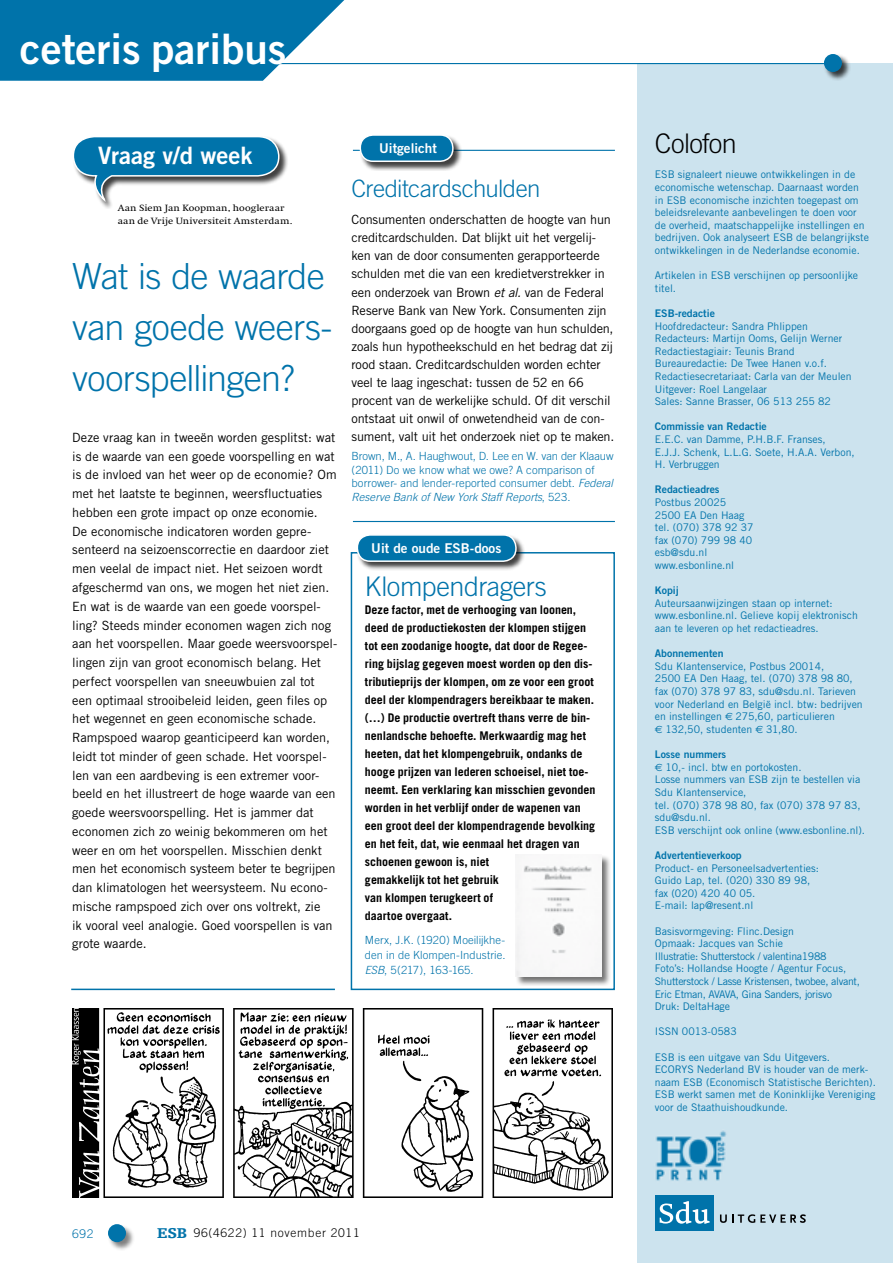
<style>
.page{position:relative;width:893px;height:1263px;background:#fff}
.page>*{position:absolute;margin:0;border:0;box-sizing:border-box;transform-origin:0 0}
.t1{font:42px "Trade Gothic Bold Two";color:#fff}
.t2{font:300 36px/51px "Trade Gothic";letter-spacing:-.02em;color:#0073aa}
.t3{font:300 27px "Trade Gothic";letter-spacing:-.015em;color:#0073aa}
.t4{font:300 27px "Trade Gothic";letter-spacing:-.025em;color:#000}
.t5{font:300 24px "Trade Gothic";letter-spacing:-.025em;color:#0073aa}
.t6{font:24px "Trade Gothic Bold Two";color:#fff}
.t7{font:13.5px "Trade Gothic Bold Two";color:#fff}
.t8{font:12.75px/18.8px "Trade Gothic";letter-spacing:-.005em;color:#000}
.t9{font:700 12px/18px "Trade Gothic";color:#000}
.t10{font:300 12px "Trade Gothic";letter-spacing:.06em;color:#000}
.t11{font:300 12px "Trade Gothic";color:#0073aa}
.t12{font:300 11.25px/13.5px "Trade Gothic";letter-spacing:.005em;color:#0073aa;text-align:justify}
.t13{font:10.5px/12.6px "Trade Gothic";color:#0073aa}
.t14{font:10.5px/12.6px "Trade Gothic";letter-spacing:-.03em;color:#0073aa}
.t15{font:10.5px "Trade Gothic Bold Two";color:#0073aa}
.t16{font:9.45px/13.5px "Swift";letter-spacing:.01em;color:#000;scale:1.11 1}
.s1{font-style:italic}
.s2{font-family:"Euro Sans"}
.s3{font-family:"Egyptienne F";font-weight:900;font-size:15px;color:#0073aa}
</style>
<div class="page">
<div style="left:638px;top:64px;width:255px;height:1199px;background:#cce3ee"></div>
<div style="left:108px;top:1224px;width:27px;height:27px;background:#000;opacity:.5"></div>
<div style="left:108px;top:1224px;width:18px;height:18px;background:#0073aa;border-radius:50%"></div>
<div style="left:823px;top:54px;width:27px;height:27px;background:#000;opacity:.75"></div>
<div style="left:824px;top:54px;width:18px;height:18px;background:#0073aa;border-radius:50%"></div>
<hr style="left:270px;top:63px;width:554px;height:1px;background:#0073aa">
<svg style="left:0;top:0;width:344px;height:81px;background:#1d83b3"></svg>
<hr style="left:71px;top:989px;width:264px;height:1px;background:#0073aa">
<img style="left:72px;top:1008px;width:541px;height:189px">
<div style="left:72px;top:135px;width:216px;height:74px;background:#000;opacity:.75"></div>
<svg style="left:72px;top:135px;width:208px;height:68px"></svg>
<hr style="left:353px;top:150px;width:262px;height:1px;background:#0073aa">
<hr style="left:353px;top:521px;width:262px;height:1px;background:#0073aa">
<div style="left:359px;top:134px;width:103px;height:37px;background:#000;opacity:.75"></div>
<div style="left:360px;top:135px;width:93px;height:26px;background:#0073aa;border-radius:13px"></div>
<div style="left:360px;top:134px;width:94px;height:28px;border:2px solid #fff;border-radius:13px"></div>
<div style="left:351px;top:552px;width:264px;height:438px;border:2px solid #0073aa"></div>
<div style="left:356px;top:534px;width:169px;height:36px;background:#000;opacity:.75"></div>
<div style="left:357px;top:535px;width:159px;height:26px;background:#0073aa;border-radius:13px"></div>
<div style="left:357px;top:534px;width:160px;height:28px;border:2px solid #fff;border-radius:13px"></div>
<img style="left:655px;top:1131px;width:72px;height:50px">
<div style="left:655px;top:1195px;width:59px;height:35px;background:#0073aa"></div>
<svg style="left:660px;top:1201px;width:50px;height:23px"></svg>
<svg style="left:720px;top:1214px;width:86px;height:9px"></svg>
<div style="left:515px;top:854px;width:96px;height:132px;background:#000;opacity:.55"></div>
<img style="left:515px;top:855px;width:87px;height:121px">
<h1 class="t1" style="left:20px;top:23px;width:268px">ceteris paribus</h1>
<h3 class="t6" style="left:98px;top:141px;width:156px">Vraag v/d week</h3>
<p class="t7" style="left:379px;top:139px;width:59px">Uitgelicht</p>
<p class="t16" style="left:118px;top:201px;width:159px">Aan Siem Jan Koopman, hoogleraar aan de Vrije Universiteit Amsterdam.</p>
<h2 class="t2" style="left:72px;top:250px;width:262px">Wat is de waarde van goede weers&shy;voorspellingen?</h2>
<p class="t8" style="left:72px;top:428px;width:267px">Deze vraag kan in tweeën worden gesplitst: wat is de waarde van een goede voorspelling en wat is de invloed van het weer op de economie? Om met het laatste te beginnen, weersfluctuaties hebben een grote impact op onze economie.<br>De economische indicatoren worden gepre&shy;senteerd na seizoenscorrectie en daardoor ziet men veelal de impact niet. Het seizoen wordt afgeschermd van ons, we mogen het niet zien.<br>En wat is de waarde van een goede voorspel&shy;ling? Steeds minder economen wagen zich nog aan het voorspellen. Maar goede weersvoorspel&shy;lingen zijn van groot economisch belang. Het perfect voorspellen van sneeuwbuien zal tot een optimaal strooibeleid leiden, geen files op het wegennet en geen economische schade.<br>Rampspoed waarop geanticipeerd kan worden, leidt tot minder of geen schade. Het voorspel&shy;len van een aardbeving is een extremer voor&shy;beeld en het illustreert de hoge waarde van een goede weersvoorspelling. Het is jammer dat economen zich zo weinig bekommeren om het weer en om het voorspellen. Misschien denkt men het economisch systeem beter te begrijpen dan klimatologen het weersysteem. Nu econo&shy;mische rampspoed zich over ons voltrekt, zie<br>ik vooral veel analogie. Goed voorspellen is van grote waarde.</p>
<h3 class="t5" style="left:351px;top:175px;width:190px">Creditcardschulden</h3>
<p class="t8" style="left:351px;top:211px;width:264px;line-height:18px">Consumenten onderschatten de hoogte van hun creditcardschulden. Dat blijkt uit het vergelij&shy;ken van de door consumenten gerapporteerde schulden met die van een kredietverstrekker in een onderzoek van Brown <span class="s1">et al.</span> van de Federal Reserve Bank van New York. Consumenten zijn doorgaans goed op de hoogte van hun schulden, zoals hun hypotheekschuld en het bedrag dat zij rood staan. Creditcardschulden worden echter veel te laag ingeschat: tussen de 52 en 66 procent van de werkelijke schuld. Of dit verschil ontstaat uit onwil of onwetendheid van de con&shy;sument, valt uit het onderzoek niet op te maken.</p>
<p class="t12" style="left:351px;top:449px;width:263px;text-align:left">Brown, M., A. Haughwout, D. Lee en W. van der Klaauw (2011) Do we know what we owe? A comparison of borrower- and lender-reported consumer debt. <span class="s1">Federal Reserve Bank of New York Staff Reports</span>, 523.</p>
<p class="t7" style="left:371px;top:540px;width:132px">Uit de oude ESB-doos</p>
<h3 class="t3" style="left:365px;top:570px;width:183px">Klompendragers</h3>
<p class="t9" style="left:365px;top:601px;width:232px">Deze factor, met de verhooging van loonen, deed de productiekosten der klompen stijgen tot een zoodanige hoogte, dat door de Regee&shy;ring bijslag gegeven moest worden op den dis&shy;tributieprijs der klompen, om ze voor een groot deel der klompendragers bereikbaar te maken. (…) De productie overtreft thans verre de bin&shy;nenlandsche behoefte. Merkwaardig mag het heeten, dat het klompengebruik, ondanks de hooge prijzen van lederen schoeisel, niet toe&shy;neemt. Een verklaring kan misschien gevonden worden in het verblijf onder de wapenen van een groot deel der klompendragende bevolking en het feit, dat, wie eenmaal het dragen van schoenen gewoon is, niet<br>gemakkelijk tot het gebruik<br>van klompen terugkeert of<br>daartoe overgaat.</p>
<p class="t12" style="left:365px;top:932px;width:142px;line-height:15px">Merx, J.K. (1920) Moeilijkhe&shy;den in de Klompen-Industrie.<br><span class="s1">ESB</span>, 5(217), 163-165.</p>
<h3 class="t4" style="left:655px;top:127px;width:83px">Colofon</h3>
<p class="t13" style="left:655px;top:168px;width:216px">ESB signaleert nieuwe ontwikkelingen in de economische wetenschap. Daarnaast worden in ESB economische inzichten toegepast om beleidsrelevante aanbevelingen te doen voor de overheid, maatschappelijke instellingen en bedrijven. Ook analyseert ESB de belangrijkste ontwikkelingen in de Nederlandse economie.</p>
<p class="t13" style="left:655px;top:269px;width:205px">Artikelen in ESB verschijnen op persoonlijke titel.</p>
<p class="t15" style="left:655px;top:307px;width:62px">ESB-redactie</p>
<p class="t13" style="left:655px;top:319px;width:198px">Hoofdredacteur: Sandra Phlippen Redacteurs: Martijn Ooms, Gelijn Werner Redactiestagiair: Teunis Brand Bureauredactie: De Twee Hanen v.o.f.<br>Redactiesecretariaat: Carla van der Meulen Uitgever: Roel Langelaar<br>Sales: Sanne Brasser, 06 513 255 82</p>
<p class="t15" style="left:655px;top:420px;width:113px">Commissie van Redactie</p>
<p class="t13" style="left:655px;top:433px;width:201px">E.E.C. van Damme, P.H.B.F. Franses,<br>E.J.J. Schenk, L.L.G. Soete, H.A.A. Verbon,<br>H. Verbruggen</p>
<p class="t15" style="left:655px;top:483px;width:66px">Redactieadres</p>
<p class="t13" style="left:655px;top:496px;width:100px">Postbus 20025<br>2500 EA Den Haag tel. (070) 378 92 37 fax (070) 799 98 40 esb@sdu.nl www.esbonline.nl</p>
<p class="t15" style="left:655px;top:584px;width:25px">Kopij</p>
<p class="t13" style="left:655px;top:597px;width:205px">Auteursaanwijzingen staan op internet: www.esbonline.nl. Gelieve kopij elektronisch aan te leveren op het redactieadres.</p>
<p class="t15" style="left:655px;top:647px;width:70px">Abonnementen</p>
<p class="t13" style="left:655px;top:660px;width:209px">Sdu Klantenservice, Postbus 20014,<br>2500 EA Den Haag, tel. (070) 378 98 80, fax (070) 378 97 83, sdu@sdu.nl. Tarieven voor Nederland en België incl. btw: bedrijven en instellingen <span class="s2">€</span> 275,60, particulieren<br><span class="s2">€</span> 132,50, studenten <span class="s2">€</span> 31,80.</p>
<p class="t15" style="left:655px;top:748px;width:73px">Losse nummers</p>
<p class="t13" style="left:655px;top:760px;width:212px"><span class="s2">€</span> 10,- incl. btw en portokosten.<br>Losse nummers van ESB zijn te bestellen via<br>Sdu Klantenservice,<br>tel. (070) 378 98 80, fax (070) 378 97 83, sdu@sdu.nl.<br>ESB verschijnt ook online (www.esbonline.nl).</p>
<p class="t15" style="left:655px;top:849px;width:88px">Advertentieverkoop</p>
<p class="t13" style="left:655px;top:861px;width:166px">Product- en Personeelsadvertenties:<br>Guido Lap, tel. (020) 330 89 98, fax (020) 420 40 05.<br>E-mail: lap@resent.nl</p>
<p class="t14" style="left:655px;top:924px;width:207px">Basisvormgeving: Flinc.Design<br>Opmaak: Jacques van Schie<br>Illustratie: Shutterstock / valentina1988<br>Foto’s: Hollandse Hoogte / Agentur Focus, Shutterstock / Lasse Kristensen, twobee, alvant, Eric Etman, AVAVA, Gina Sanders, jorisvo<br>Druk: DeltaHage</p>
<p class="t13" style="left:655px;top:1025px;width:83px">ISSN 0013-0583</p>
<p class="t13" style="left:655px;top:1050px;width:223px">ESB is een uitgave van Sdu Uitgevers.<br>ECORYS Nederland BV is houder van de merk&shy;naam ESB (Economisch Statistische Berichten).<br>ESB werkt samen met de Koninklijke Vereniging voor de Staathuishoudkunde.</p>
<p class="t11" style="left:72px;top:1226px;width:23px">692</p>
<p class="t10" style="left:157px;top:1225px;width:204px"><span class="s3">ESB</span> 96(4622) 11 november 2011</p>
</div>
